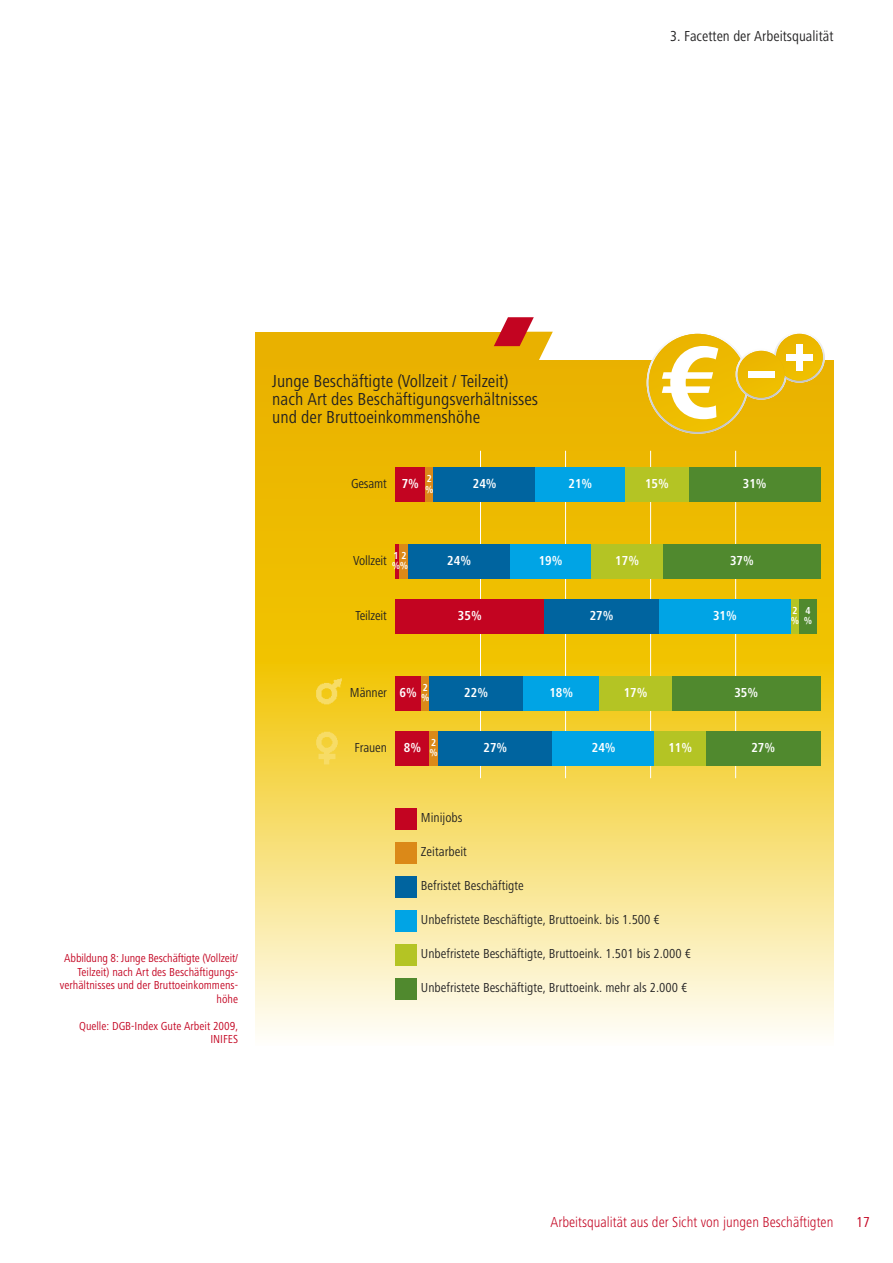
<style>
.page{position:relative;width:893px;height:1263px;background:#fff}
.page>*{position:absolute;margin:0;border:0;box-sizing:border-box;transform-origin:0 0}
.t1{font:700 106.5px "Frutiger Next LT";color:#fff}
.t2{font:condensed 18px/18px "Frutiger Next LT";color:#222122}
.t3{font:300 condensed 15px "Frutiger Next LT";color:#c30421}
.t4{font:condensed 15px "Frutiger Next LT";color:#222122}
.t5{font:condensed 15px "Frutiger Next LT";color:#c30421}
.t6{font:condensed 13.5px "Frutiger Next LT";color:#222122}
.t7{font:700 condensed 13.5px "Frutiger Next LT";color:#fff}
.t8{font:condensed 12px/13.5px "Frutiger Next LT";color:#c30421;text-align:right}
.t9{font:700 condensed 10.5px/10.5px "Frutiger Next LT";color:#fff}
.s1{font-weight:700;color:#fff}
</style>
<div class="page">
<div style="left:255px;top:661px;width:578px;height:385px;background:linear-gradient(to bottom,#efc301,#fffefb)"></div>
<div style="left:395px;top:808px;width:22px;height:21px;background:#c30421"></div>
<div style="left:395px;top:842px;width:22px;height:21px;background:#db8918"></div>
<div style="left:395px;top:876px;width:22px;height:21px;background:#00649f"></div>
<div style="left:395px;top:910px;width:22px;height:21px;background:#00a4e5"></div>
<div style="left:395px;top:944px;width:22px;height:21px;background:#b4c424"></div>
<div style="left:395px;top:978px;width:22px;height:21px;background:#50892e"></div>
<div style="left:255px;top:332px;width:283px;height:29px;background:#e9b100"></div>
<div style="left:255px;top:361px;width:578px;height:303px;background:#edba00"></div>
<svg style="left:494px;top:317px;width:59px;height:44px"></svg>
<svg style="left:774px;top:332px;width:51px;height:51px"></svg>
<svg style="left:649px;top:334px;width:174px;height:98px"></svg>
<div style="left:738px;top:351px;width:46px;height:47px;background:#edba00;border-radius:50%"></div>
<div style="left:748px;top:371px;width:26px;height:7px;background:#fff"></div>
<hr style="left:480px;top:451px;width:1px;height:327px;background:#fff">
<hr style="left:565px;top:451px;width:1px;height:327px;background:#fff">
<hr style="left:650px;top:451px;width:1px;height:327px;background:#fff">
<hr style="left:735px;top:451px;width:1px;height:327px;background:#fff">
<div style="left:395px;top:468px;width:30px;height:34px;background:#c30421"></div>
<div style="left:425px;top:468px;width:9px;height:34px;background:#db8918"></div>
<div style="left:434px;top:468px;width:102px;height:34px;background:#00649f"></div>
<div style="left:536px;top:468px;width:89px;height:34px;background:#00a4e5"></div>
<div style="left:625px;top:468px;width:64px;height:34px;background:#b4c424"></div>
<div style="left:689px;top:468px;width:132px;height:34px;background:#50892e"></div>
<div style="left:395px;top:544px;width:5px;height:34px;background:#c30421"></div>
<div style="left:400px;top:544px;width:8px;height:34px;background:#db8918"></div>
<div style="left:408px;top:544px;width:102px;height:34px;background:#00649f"></div>
<div style="left:510px;top:544px;width:81px;height:34px;background:#00a4e5"></div>
<div style="left:591px;top:544px;width:72px;height:34px;background:#b4c424"></div>
<div style="left:395px;top:600px;width:149px;height:34px;background:#c30421"></div>
<div style="left:395px;top:676px;width:26px;height:34px;background:#c30421"></div>
<div style="left:395px;top:731px;width:34px;height:34px;background:#c30421"></div>
<div style="left:544px;top:600px;width:115px;height:34px;background:#00649f"></div>
<div style="left:659px;top:600px;width:132px;height:34px;background:#00a4e5"></div>
<div style="left:791px;top:600px;width:8px;height:34px;background:#b4c424"></div>
<div style="left:799px;top:600px;width:17px;height:34px;background:#50892e"></div>
<div style="left:663px;top:544px;width:158px;height:34px;background:#50892e"></div>
<div style="left:421px;top:676px;width:8px;height:34px;background:#db8918"></div>
<div style="left:429px;top:676px;width:94px;height:34px;background:#00649f"></div>
<div style="left:523px;top:676px;width:77px;height:34px;background:#00a4e5"></div>
<div style="left:600px;top:676px;width:72px;height:34px;background:#b4c424"></div>
<div style="left:672px;top:676px;width:149px;height:34px;background:#50892e"></div>
<div style="left:429px;top:731px;width:9px;height:34px;background:#db8918"></div>
<div style="left:438px;top:731px;width:115px;height:34px;background:#00649f"></div>
<div style="left:553px;top:731px;width:102px;height:34px;background:#00a4e5"></div>
<div style="left:655px;top:731px;width:51px;height:34px;background:#b4c424"></div>
<div style="left:706px;top:731px;width:115px;height:34px;background:#50892e"></div>
<img style="left:313px;top:676px;width:31px;height:32px">
<img style="left:310px;top:731px;width:33px;height:34px">
<p class="t4" style="left:670px;top:31px;width:165px">3. Facetten der Arbeitsqualität</p>
<p class="t8" style="left:60px;top:952px;width:180px">Abbildung 8: Junge Beschäftigte (Vollzeit/ Teilzeit) nach Art des Beschäftigungs&shy;verhältnisses und der Bruttoeinkommens&shy;höhe</p>
<p class="t8" style="left:79px;top:1020px;width:160px">Quelle: DGB-Index Gute Arbeit 2009,<br>INIFES</p>
<h2 class="t2" style="left:272px;top:374px;width:268px">Junge Beschäftigte (Vollzeit / Teilzeit) nach Art des Beschäftigungsverhältnisses und der Bruttoeinkommenshöhe</h2>
<h1 class="t1" style="left:658px;top:347px;width:64px">€</h1>
<p class="t6" style="left:351px;top:479px;width:82px">Gesamt <span class="s1">7%</span> <sup>2</sup></p>
<p class="t9" style="left:425px;top:485px;width:10px">%</p>
<p class="t7" style="left:473px;top:479px;width:25px">24%</p>
<p class="t7" style="left:568px;top:479px;width:25px">21%</p>
<p class="t7" style="left:645px;top:479px;width:25px">15%</p>
<p class="t7" style="left:743px;top:479px;width:25px">31%</p>
<p class="t6" style="left:353px;top:556px;width:55px">Vollzeit <sup>2</sup></p>
<p class="t9" style="left:392px;top:561px;width:18px">%%</p>
<p class="t9" style="left:393px;top:551px;width:7px">1</p>
<p class="t7" style="left:447px;top:556px;width:25px">24%</p>
<p class="t7" style="left:539px;top:556px;width:25px">19%</p>
<p class="t7" style="left:615px;top:556px;width:25px">17%</p>
<p class="t7" style="left:730px;top:556px;width:25px">37%</p>
<p class="t6" style="left:355px;top:611px;width:33px">Teilzeit</p>
<p class="t7" style="left:458px;top:611px;width:25px">35%</p>
<p class="t7" style="left:590px;top:611px;width:25px">27%</p>
<p class="t7" style="left:713px;top:611px;width:25px">31%</p>
<p class="t9" style="left:791px;top:606px;width:23px">2<br>% %</p>
<p class="t9" style="left:805px;top:606px;width:7px">4</p>
<p class="t6" style="left:350px;top:687px;width:38px">Männer</p>
<p class="t9" style="left:421px;top:683px;width:10px">2 %</p>
<p class="t7" style="left:464px;top:687px;width:25px">22%</p>
<p class="t7" style="left:549px;top:687px;width:25px">18%</p>
<p class="t7" style="left:624px;top:687px;width:25px">17%</p>
<p class="t7" style="left:734px;top:687px;width:25px">35%</p>
<p class="t7" style="left:400px;top:687px;width:19px">6%</p>
<p class="t6" style="left:355px;top:743px;width:34px">Frauen</p>
<p class="t9" style="left:430px;top:738px;width:10px">2 %</p>
<p class="t7" style="left:483px;top:743px;width:25px">27%</p>
<p class="t7" style="left:592px;top:743px;width:25px">24%</p>
<p class="t7" style="left:668px;top:743px;width:25px">11%</p>
<p class="t7" style="left:751px;top:743px;width:25px">27%</p>
<p class="t7" style="left:404px;top:743px;width:19px">8%</p>
<p class="t6" style="left:421px;top:813px;width:43px">Minijobs</p>
<p class="t6" style="left:421px;top:847px;width:47px">Zeitarbeit</p>
<p class="t6" style="left:421px;top:881px;width:104px">Befristet Beschäftigte</p>
<p class="t6" style="left:421px;top:915px;width:240px">Unbefristete Beschäftigte, Bruttoeink. bis 1.500 €</p>
<p class="t6" style="left:421px;top:949px;width:272px">Unbefristete Beschäftigte, Bruttoeink. 1.501 bis 2.000 €</p>
<p class="t6" style="left:421px;top:983px;width:268px">Unbefristete Beschäftigte, Bruttoeink. mehr als 2.000 €</p>
<p class="t3" style="left:551px;top:1217px;width:284px">Arbeitsqualität aus der Sicht von jungen Beschäftigten</p>
<p class="t5" style="left:856px;top:1217px;width:15px">17</p>
</div>
